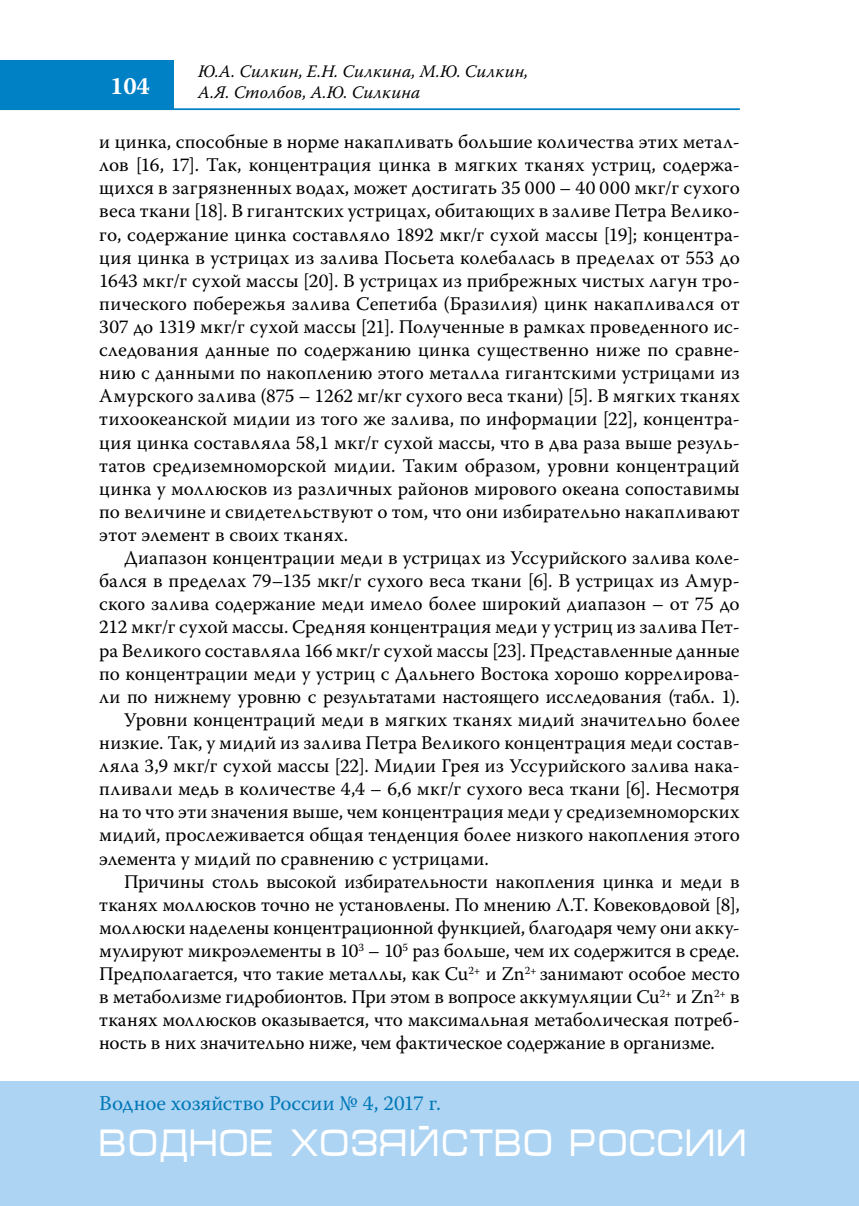
<style>
.page{position:relative;width:859px;height:1206px;background:#fff}
.page>*{position:absolute;margin:0;border:0;box-sizing:border-box;transform-origin:0 0}
.t1{font:38.5px "Micra";color:#fff;scale:.81 1}
.t2{font:700 24.5px "Warnock Pro";color:#fff}
.t3{font:21px "Warnock Pro";color:#0077b6}
.t4{font:19.25px/23.1px "Warnock Pro";color:#000;text-align:justify}
.t5{font:italic 17.5px/21px "Warnock Pro";letter-spacing:.005em;color:#000}
</style>
<div class="page">
<hr style="left:0;top:108px;width:739px;height:2px;background:#0080c5">
<div style="left:0;top:60px;width:174px;height:50px;background:#0080c5"></div>
<div style="left:0;top:1081px;width:858px;height:124px;background:#add4f3"></div>
<p class="t2" style="left:110px;top:71px;width:41px">104</p>
<p class="t5" style="left:198px;top:60px;width:331px">Ю.А. Силкин, Е.Н. Силкина, М.Ю. Силкин,<br>А.Я. Столбов, А.Ю. Силкина</p>
<p class="t4" style="left:99px;top:130px;width:641px">и цинка, способные в норме накапливать большие количества этих метал&shy;лов [16, 17]. Так, концентрация цинка в мягких тканях устриц, содержа&shy;щихся в загрязненных водах, может достигать 35 000 – 40 000 мкг/г сухого веса ткани [18]. В гигантских устрицах, обитающих в заливе Петра Велико&shy;го, содержание цинка составляло 1892 мкг/г сухой массы [19]; концентра&shy;ция цинка в устрицах из залива Посьета колебалась в пределах от 553 до 1643 мкг/г сухой массы [20]. В устрицах из прибрежных чистых лагун тро&shy;пического побережья залива Сепетиба (Бразилия) цинк накапливался от 307 до 1319 мкг/г сухой массы [21]. Полученные в рамках проведенного ис&shy;следования данные по содержанию цинка существенно ниже по сравне&shy;нию с данными по накоплению этого металла гигантскими устрицами из Амурского залива (875 – 1262 мг/кг сухого веса ткани) [5]. В мягких тканях тихоокеанской мидии из того же залива, по информации [22], концентра&shy;ция цинка составляла 58,1 мкг/г сухой массы, что в два раза выше резуль&shy;татов средиземноморской мидии. Таким образом, уровни концентраций цинка у моллюсков из различных районов мирового океана сопоставимы по величине и свидетельствуют о том, что они избирательно накапливают этот элемент в своих тканях.</p>
<p class="t4" style="left:124px;top:546px;width:617px">Диапазон концентрации меди в устрицах из Уссурийского залива коле-</p>
<p class="t4" style="left:99px;top:569px;width:641px">бался в пределах 79–135 мкг/г сухого веса ткани [6]. В устрицах из Амур-</p>
<p class="t4" style="left:99px;top:592px;width:641px">ского залива содержание меди имело более широкий диапазон – от 75 до</p>
<p class="t4" style="left:99px;top:615px;width:640px">212 мкг/г сухой массы. Средняя концентрация меди у устриц из залива Пет-</p>
<p class="t4" style="left:99px;top:638px;width:641px">ра Великого составляла 166 мкг/г сухой массы [23]. Представленные данные</p>
<p class="t4" style="left:99px;top:661px;width:641px">по концентрации меди у устриц с Дальнего Востока хорошо коррелирова-</p>
<p class="t4" style="left:99px;top:684px;width:641px">ли по нижнему уровню с результатами настоящего исследования (табл. 1).</p>
<p class="t4" style="left:124px;top:707px;width:617px">Уровни концентраций меди в мягких тканях мидий значительно более</p>
<p class="t4" style="left:99px;top:730px;width:641px">низкие. Так, у мидий из залива Петра Великого концентрация меди состав-</p>
<p class="t4" style="left:99px;top:754px;width:641px">ляла 3,9 мкг/г сухой массы [22]. Мидии Грея из Уссурийского залива нака-</p>
<p class="t4" style="left:99px;top:777px;width:641px">пливали медь в количестве 4,4 – 6,6 мкг/г сухого веса ткани [6]. Несмотря</p>
<p class="t4" style="left:99px;top:800px;width:641px">на то что эти значения выше, чем концентрация меди у средиземноморских</p>
<p class="t4" style="left:99px;top:823px;width:642px">мидий, прослеживается общая тенденция более низкого накопления этого</p>
<p class="t4" style="left:99px;top:846px;width:391px">элемента у мидий по сравнению с устрицами.</p>
<p class="t4" style="left:124px;top:869px;width:617px">Причины столь высокой избирательности накопления цинка и меди в</p>
<p class="t4" style="left:99px;top:892px;width:641px">тканях моллюсков точно не установлены. По мнению Л.Т. Ковековдовой [8],</p>
<p class="t4" style="left:99px;top:915px;width:641px">моллюски наделены концентрационной функцией, благодаря чему они акку-</p>
<p class="t4" style="left:99px;top:938px;width:641px">мулируют микроэлементы в 10<sup>3</sup> – 10<sup>5</sup> раз больше, чем их содержится в среде.</p>
<p class="t4" style="left:99px;top:961px;width:641px">Предполагается, что такие металлы, как Cu<sup>2+</sup> и Zn<sup>2+</sup> занимают особое место</p>
<p class="t4" style="left:99px;top:985px;width:641px">в метаболизме гидробионтов. При этом в вопросе аккумуляции Cu<sup>2+</sup> и Zn<sup>2+</sup> в</p>
<p class="t4" style="left:99px;top:1008px;width:641px">тканях моллюсков оказывается, что максимальная метаболическая потреб-</p>
<p class="t4" style="left:99px;top:1031px;width:617px">ность в них значительно ниже, чем фактическое содержание в организме.</p>
<p class="t3" style="left:99px;top:1090px;width:343px">Водное хозяйство России № 4, 2017 г.</p>
<h1 class="t1" style="left:99px;top:1122px;width:801px">ВОДНОЕ ХОЗЯЙСТВО РОССИИ</h1>
</div>
